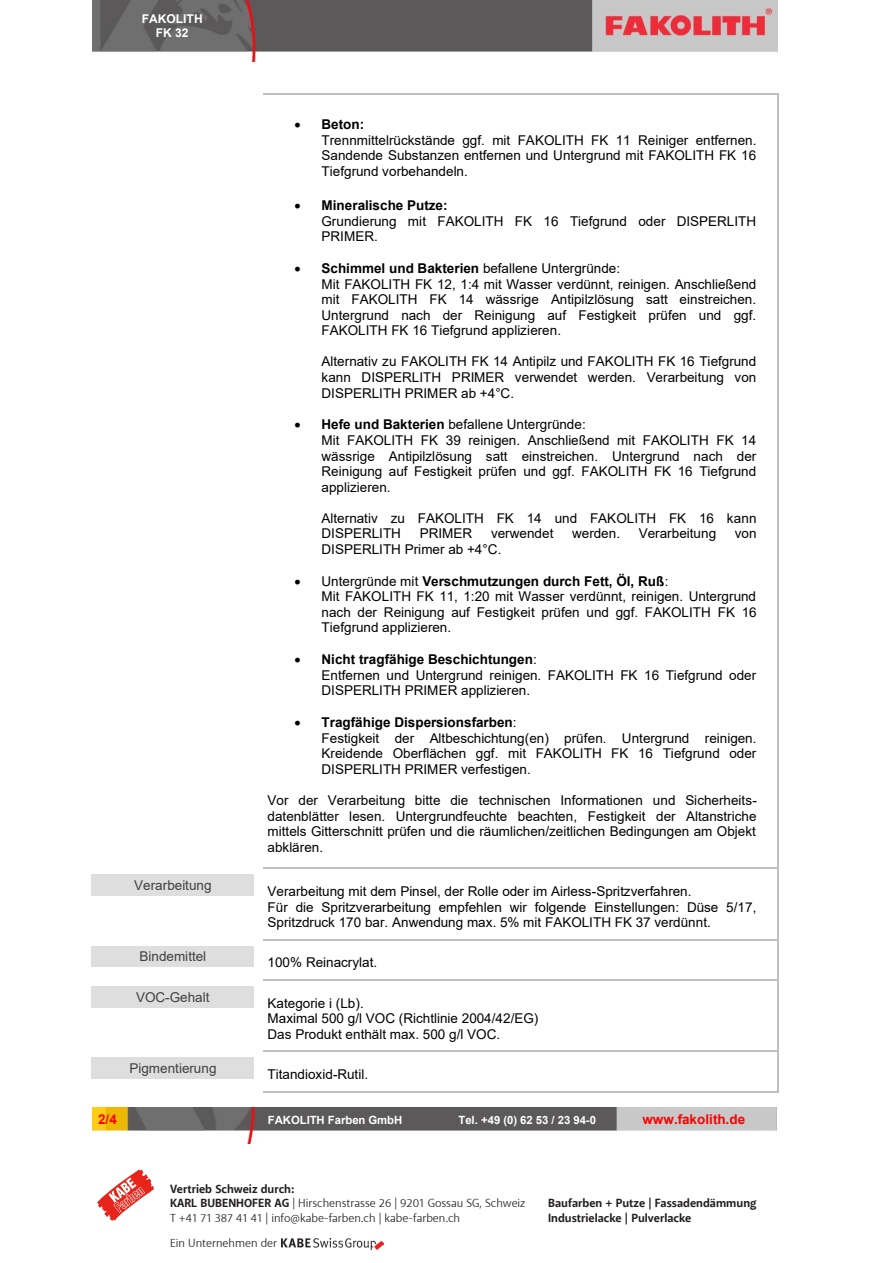
<style>
.page{position:relative;width:893px;height:1263px;background:#fff}
.page>*{position:absolute;margin:0;border:0;box-sizing:border-box;transform-origin:0 0}
.t1{font:13.5px/15.6px "Arial";color:#000}
.t2{font:13.5px "Arial";letter-spacing:.005em;color:#404040}
.t3{font:700 13.5px "Arial";color:#f00}
.t4{font:12px "Akagi Pro";color:#231f20}
.t5{font:700 12px "Akagi Pro";color:#231f20}
.t6{font:700 12px/13.8px "Arial";color:#fff;text-align:center}
.t7{font:700 11.4px "Arial";letter-spacing:-.005em;color:#fff}
.s1{font-weight:700}
</style>
<div class="page">
<svg style="left:97px;top:1169px;width:57px;height:52px"></svg>
<img style="left:281px;top:1238px;width:103px;height:12px">
<img style="left:92px;top:0;width:686px;height:62px">
<img style="left:92px;top:1108px;width:685px;height:35px">
<hr style="left:263px;top:93px;width:514px;height:2px;background:#c0c0c0">
<hr style="left:777px;top:100px;width:1px;height:768px;background:#c0c0c0">
<div style="left:92px;top:874px;width:162px;height:22px;background:#dedede"></div>
<hr style="left:263px;top:868px;width:514px;height:1px;background:#c0c0c0">
<hr style="left:777px;top:874px;width:1px;height:65px;background:#c0c0c0">
<div style="left:92px;top:946px;width:162px;height:21px;background:#dedede"></div>
<hr style="left:263px;top:939px;width:514px;height:1px;background:#c0c0c0">
<hr style="left:777px;top:946px;width:1px;height:33px;background:#c0c0c0">
<div style="left:92px;top:986px;width:162px;height:21px;background:#dedede"></div>
<hr style="left:263px;top:979px;width:514px;height:1px;background:#c0c0c0">
<hr style="left:777px;top:986px;width:1px;height:64px;background:#c0c0c0">
<div style="left:92px;top:1057px;width:162px;height:22px;background:#dedede"></div>
<hr style="left:263px;top:1050px;width:514px;height:2px;background:#c0c0c0">
<hr style="left:263px;top:1091px;width:514px;height:1px;background:#c0c0c0">
<hr style="left:777px;top:1057px;width:1px;height:34px;background:#c0c0c0">
<p class="t6" style="left:142px;top:12px;width:62px">FAKOLITH<br>FK 32</p>
<p class="t1" style="left:321px;top:117px;width:436px;text-indent:-27px">• <span class="s1">Beton:<br></span>Trennmittelrückstände ggf. mit FAKOLITH FK 11 Reiniger entfernen.<br>Sandende Substanzen entfernen und Untergrund mit FAKOLITH FK 16<br>Tiefgrund vorbehandeln.</p>
<p class="t1" style="left:321px;top:198px;width:436px;text-indent:-27px">• <span class="s1">Mineralische Putze:<br></span>Grundierung mit FAKOLITH FK 16 Tiefgrund oder DISPERLITH<br>PRIMER.</p>
<p class="t1" style="left:321px;top:261px;width:436px;text-indent:-27px">• <span class="s1">Schimmel und Bakterien</span> befallene Untergründe:<br>Mit FAKOLITH FK 12, 1:4 mit Wasser verdünnt, reinigen. Anschließend mit FAKOLITH FK 14 wässrige Antipilzlösung satt einstreichen.<br>Untergrund nach der Reinigung auf Festigkeit prüfen und ggf.<br>FAKOLITH FK 16 Tiefgrund applizieren.</p>
<p class="t1" style="left:321px;top:354px;width:436px;text-align:justify">Alternativ zu FAKOLITH FK 14 Antipilz und FAKOLITH FK 16 Tiefgrund kann DISPERLITH PRIMER verwendet werden. Verarbeitung von DISPERLITH PRIMER ab +4°C.</p>
<p class="t1" style="left:321px;top:417px;width:436px;text-indent:-27px">• <span class="s1">Hefe und Bakterien</span> befallene Untergründe:<br>Mit FAKOLITH FK 39 reinigen. Anschließend mit FAKOLITH FK 14 wässrige Antipilzlösung satt einstreichen. Untergrund nach der Reinigung auf Festigkeit prüfen und ggf. FAKOLITH FK 16 Tiefgrund applizieren.</p>
<p class="t1" style="left:321px;top:510px;width:437px">Alternativ zu FAKOLITH FK 14 und FAKOLITH FK 16 kann<br>DISPERLITH</p>
<p class="t1" style="left:420px;top:526px;width:54px">PRIMER</p>
<p class="t1" style="left:491px;top:526px;width:64px">verwendet</p>
<p class="t1" style="left:572px;top:526px;width:49px">werden.</p>
<p class="t1" style="left:639px;top:526px;width:79px">Verarbeitung</p>
<p class="t1" style="left:735px;top:526px;width:23px">von</p>
<p class="t1" style="left:321px;top:541px;width:181px">DISPERLITH Primer ab +4°C.</p>
<p class="t1" style="left:321px;top:573px;width:437px;text-indent:-27px">• Untergründe mit <span class="s1">Verschmutzungen durch Fett, Öl, Ruß</span>:<br>Mit FAKOLITH FK 11, 1:20 mit Wasser verdünnt, reinigen. Untergrund nach der Reinigung auf Festigkeit prüfen und ggf. FAKOLITH FK 16<br>Tiefgrund applizieren.</p>
<p class="t1" style="left:321px;top:652px;width:436px;text-indent:-27px">• <span class="s1">Nicht tragfähige Beschichtungen</span>:<br>Entfernen und Untergrund reinigen. FAKOLITH FK 16 Tiefgrund oder<br>DISPERLITH PRIMER applizieren.</p>
<p class="t1" style="left:321px;top:715px;width:437px;text-indent:-27px">• <span class="s1">Tragfähige Dispersionsfarben</span>:<br>Festigkeit der Altbeschichtung(en) prüfen. Untergrund reinigen.<br>Kreidende Oberflächen ggf. mit FAKOLITH FK 16 Tiefgrund oder DISPERLITH PRIMER verfestigen.</p>
<p class="t1" style="left:267px;top:792px;width:491px;text-align:justify">Vor der Verarbeitung bitte die technischen Informationen und Sicherheits&shy;datenblätter lesen. Untergrundfeuchte beachten, Festigkeit der Altanstriche mittels Gitterschnitt prüfen und die räumlichen/zeitlichen Bedingungen am Objekt abklären.</p>
<p class="t2" style="left:134px;top:876px;width:79px">Verarbeitung</p>
<p class="t1" style="left:267px;top:883px;width:490px">Verarbeitung mit dem Pinsel, der Rolle oder im Airless-Spritzverfahren.<br>Für die Spritzverarbeitung empfehlen wir folgende Einstellungen: Düse 5/17,<br>Spritzdruck 170 bar. Anwendung max. 5% mit FAKOLITH FK 37 verdünnt.</p>
<p class="t2" style="left:139px;top:947px;width:68px">Bindemittel</p>
<p class="t1" style="left:267px;top:955px;width:111px">100% Reinacrylat.</p>
<p class="t2" style="left:136px;top:987px;width:75px">VOC-Gehalt</p>
<p class="t1" style="left:267px;top:995px;width:272px">Kategorie i (Lb).<br>Maximal 500 g/l VOC (Richtlinie 2004/42/EG)<br>Das Produkt enthält max. 500 g/l VOC.</p>
<p class="t2" style="left:129px;top:1059px;width:89px">Pigmentierung</p>
<p class="t1" style="left:267px;top:1066px;width:102px">Titandioxid-Rutil.</p>
<p class="t3" style="left:98px;top:1109px;width:20px">2/4</p>
<p class="t7" style="left:268px;top:1112px;width:136px">FAKOLITH Farben GmbH</p>
<p class="t7" style="left:458px;top:1112px;width:139px">Tel. +49 (0) 62 53 / 23 94-0</p>
<p class="t3" style="left:642px;top:1109px;width:104px">www.fakolith.de</p>
<p class="t5" style="left:170px;top:1181px;width:126px">Vertrieb Schweiz durch:</p>
<p class="t4" style="left:170px;top:1196px;width:357px"><span class="s1">KARL BUBENHOFER AG</span> | Hirschenstrasse 26 | 9201 Gossau SG, Schweiz</p>
<p class="t5" style="left:548px;top:1196px;width:210px">Baufarben + Putze | Fassadendämmung</p>
<p class="t4" style="left:170px;top:1210px;width:292px">T +41 71 387 41 41 | info@kabe-farben.ch | kabe-farben.ch</p>
<p class="t5" style="left:548px;top:1210px;width:145px">Industrielacke | Pulverlacke</p>
<p class="t4" style="left:170px;top:1235px;width:109px">Ein Unternehmen der</p>
</div>
